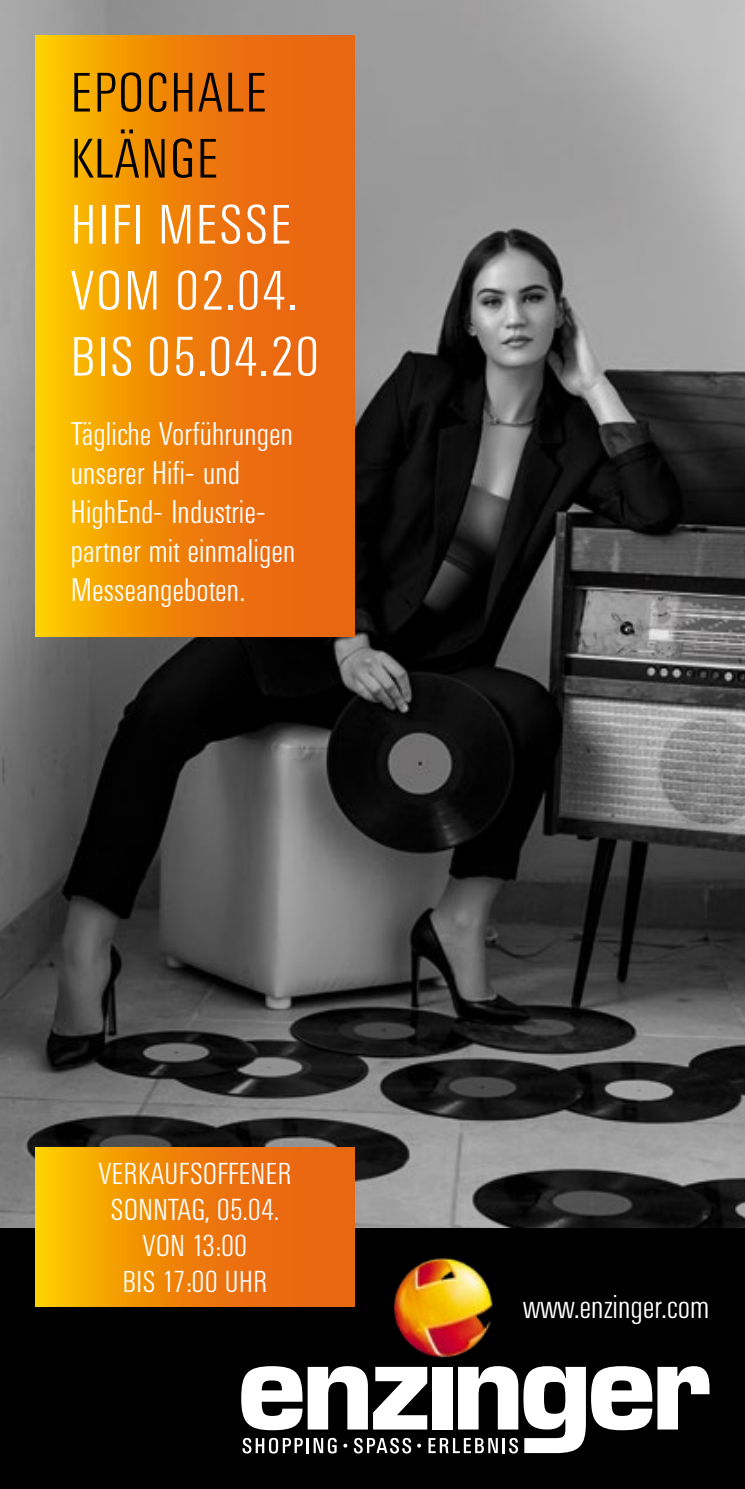
<style>
.page{position:relative;width:745px;height:1489px;background:#fff}
.page>*{position:absolute;margin:0;border:0;box-sizing:border-box;transform-origin:0 0}
.t1{font:300 55px/66px "Univers Condensed BQ";letter-spacing:.045em;color:#fff}
.t2{font:300 55px/66px "Univers Condensed BQ";letter-spacing:.045em;color:#000}
.t3{font:300 33px "Univers Condensed BQ";color:#fff}
.t4{font:300 32.5px/39px "Univers Condensed BQ";letter-spacing:.005em;color:#fff}
.t5{font:300 30px/36px "Univers Condensed BQ";letter-spacing:.02em;color:#fff;text-align:center}
</style>
<div class="page">
<img style="left:0;top:0;width:744px;height:1228px">
<div style="left:0;top:1228px;width:744px;height:260px;background:#000"></div>
<img style="left:393px;top:1257px;width:100px;height:101px">
<svg style="left:241px;top:1366px;width:468px;height:87px"></svg>
<svg style="left:35px;top:35px;width:319px;height:601px;background:#f08709"></svg>
<svg style="left:35px;top:1147px;width:319px;height:158px;background:#f08709"></svg>
<h1 class="t2" style="left:71px;top:61px;width:197px">EPOCHALE<br>KLÄNGE</h1>
<h1 class="t1" style="left:71px;top:193px;width:250px">HIFI MESSE<br>VOM 02.04.<br>BIS 05.04.20</h1>
<p class="t4" style="left:71px;top:415px;width:226px">Tägliche Vorführungen unserer Hifi- und<br>HighEnd- Industrie&shy;partner mit einmaligen<br>Messeangeboten.</p>
<p class="t5" style="left:99px;top:1156px;width:194px">VERKAUFSOFFENER<br>SONNTAG, 05.04.<br>VON 13:00<br>BIS 17:00 UHR</p>
<p class="t3" style="left:523px;top:1288px;width:188px">www.enzinger.com</p>
</div>
